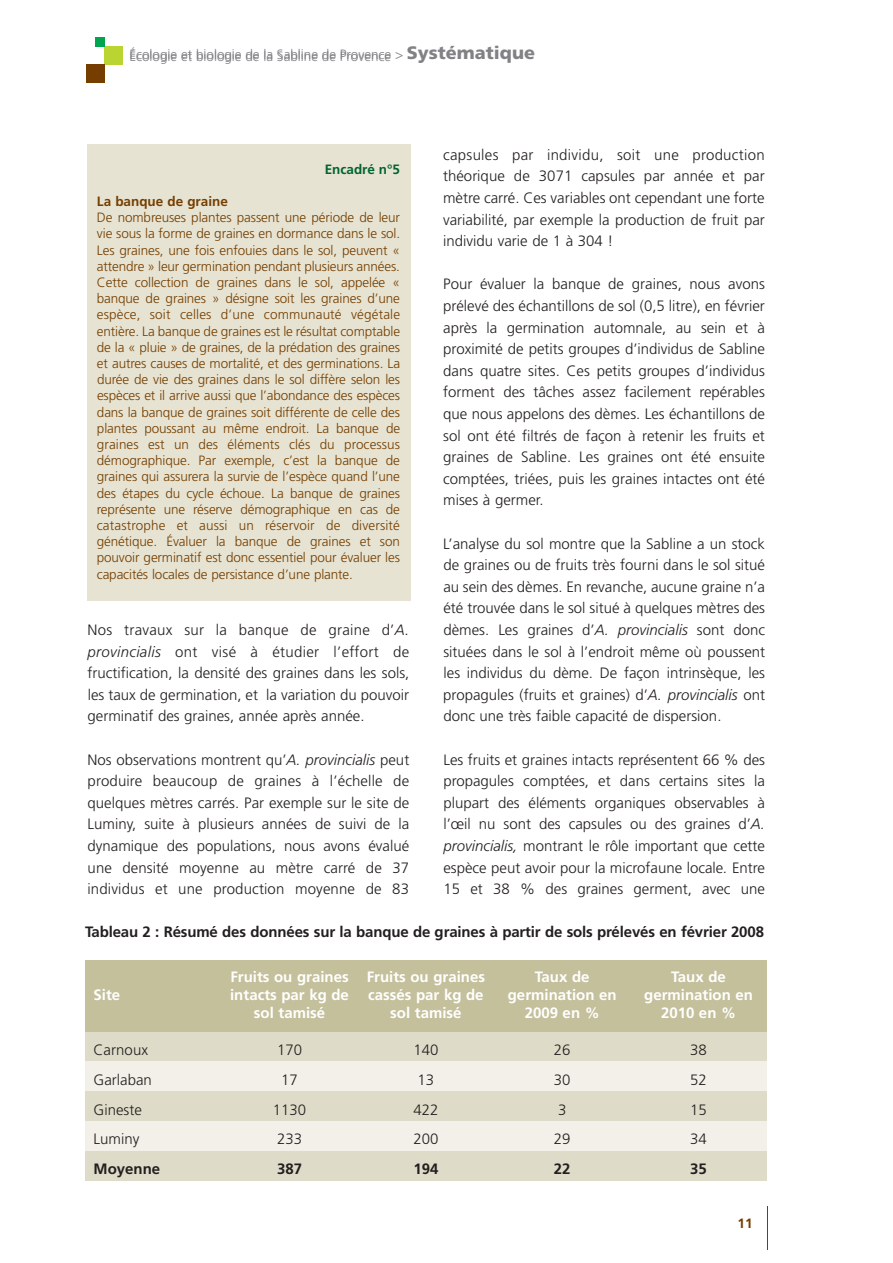
<style>
.page{position:relative;width:893px;height:1263px;background:#fff}
.page>*{position:absolute;margin:0;border:0;box-sizing:border-box;transform-origin:0 0}
.t1{font:300 15px/21.6px "Frutiger LT Std";color:#231f20;text-align:justify}
.t2{font:700 15px/18px "Frutiger LT Std";color:#fff;text-align:center}
.t3{font:700 15px "Frutiger LT Std";letter-spacing:-.01em;color:#231f20}
.t4{font:300 13.5px/16.2px "Frutiger LT Std";letter-spacing:-.01em;color:#753e00}
.t5{font:300 13.5px "Frutiger";color:#808285}
.t6{font:700 13.5px "Frutiger LT Std";color:#00652e}
.t7{font:700 13.5px "Frutiger LT Std";color:#753e00}
.s1{font-family:"Frutiger LT Std"}
.s2{font-family:"Frutiger LT Std";font-weight:900;font-size:18px}
.s3{font-weight:700}
.s4{font-style:italic}
</style>
<div class="page">
<div style="left:105px;top:46px;width:18px;height:18px;background:#bad432"></div>
<div style="left:87px;top:64px;width:18px;height:18px;background:#753e00"></div>
<div style="left:96px;top:37px;width:9px;height:9px;background:#00a54f"></div>
<hr style="left:768px;top:1207px;width:1px;height:43px;background:#753e00">
<div style="left:87px;top:145px;width:323px;height:456px;background:#e6e3d2"></div>
<div style="left:85px;top:960px;width:136px;height:72px;background:#c5c09c"></div>
<div style="left:221px;top:960px;width:137px;height:72px;background:#c5c09c"></div>
<div style="left:358px;top:960px;width:136px;height:72px;background:#c5c09c"></div>
<div style="left:494px;top:960px;width:136px;height:72px;background:#c5c09c"></div>
<div style="left:630px;top:960px;width:137px;height:72px;background:#c5c09c"></div>
<div style="left:85px;top:1032px;width:136px;height:29px;background:#dedcc8"></div>
<div style="left:221px;top:1032px;width:137px;height:29px;background:#dedcc8"></div>
<div style="left:358px;top:1032px;width:136px;height:29px;background:#dedcc8"></div>
<div style="left:494px;top:1032px;width:136px;height:29px;background:#dedcc8"></div>
<div style="left:630px;top:1032px;width:137px;height:29px;background:#dedcc8"></div>
<div style="left:85px;top:1061px;width:136px;height:30px;background:#f2f0e8"></div>
<div style="left:221px;top:1061px;width:137px;height:30px;background:#f2f0e8"></div>
<div style="left:358px;top:1061px;width:136px;height:30px;background:#f2f0e8"></div>
<div style="left:494px;top:1061px;width:136px;height:30px;background:#f2f0e8"></div>
<div style="left:630px;top:1061px;width:137px;height:30px;background:#f2f0e8"></div>
<div style="left:85px;top:1091px;width:136px;height:30px;background:#dedcc8"></div>
<div style="left:221px;top:1091px;width:137px;height:30px;background:#dedcc8"></div>
<div style="left:358px;top:1091px;width:136px;height:30px;background:#dedcc8"></div>
<div style="left:494px;top:1091px;width:136px;height:30px;background:#dedcc8"></div>
<div style="left:630px;top:1091px;width:137px;height:30px;background:#dedcc8"></div>
<div style="left:85px;top:1121px;width:136px;height:30px;background:#f2f0e8"></div>
<div style="left:221px;top:1121px;width:137px;height:30px;background:#f2f0e8"></div>
<div style="left:358px;top:1121px;width:136px;height:30px;background:#f2f0e8"></div>
<div style="left:494px;top:1121px;width:136px;height:30px;background:#f2f0e8"></div>
<div style="left:630px;top:1121px;width:137px;height:30px;background:#f2f0e8"></div>
<div style="left:85px;top:1151px;width:136px;height:30px;background:#dedcc8"></div>
<div style="left:221px;top:1151px;width:137px;height:30px;background:#dedcc8"></div>
<div style="left:358px;top:1151px;width:136px;height:30px;background:#dedcc8"></div>
<div style="left:494px;top:1151px;width:136px;height:30px;background:#dedcc8"></div>
<div style="left:630px;top:1151px;width:137px;height:30px;background:#dedcc8"></div>
<p class="t5" style="left:129px;top:49px;width:407px">Écologie et biologie de la Sabline de Provence <span class="s1">&gt;</span> <span class="s2">Systématique</span></p>
<p class="t5" style="left:129px;top:51px;width:264px">Écologie et biologie de la Sabline de Provence</p>
<p class="t6" style="left:325px;top:163px;width:77px">Encadré n°5</p>
<p class="t4" style="left:97px;top:194px;width:305px"><span class="s3">La banque de graine<br></span>De nombreuses plantes passent une période de leur vie sous la forme de graines en dormance dans le sol.<br>Les graines, une fois enfouies dans le sol, peuvent « attendre » leur germination pendant plusieurs années.<br>Cette collection de graines dans le sol, appelée « banque de graines » désigne soit les graines d’une espèce, soit celles d’une communauté végétale entière. La banque de graines est le résultat comptable de la « pluie » de graines, de la prédation des graines et autres causes de mortalité, et des germinations. La durée de vie des graines dans le sol diffère selon les espèces et il arrive aussi que l’abondance des espèces dans la banque de graines soit différente de celle des plantes poussant au même endroit. La banque de graines est un des éléments clés du processus démographique. Par exemple, c’est la banque de graines qui assurera la survie de l’espèce quand l’une des étapes du cycle échoue. La banque de graines représente une réserve démographique en cas de catastrophe et aussi un réservoir de diversité génétique. Évaluer la banque de graines et son pouvoir germinatif est donc essentiel pour évaluer les capacités locales de persistance d’une plante.</p>
<p class="t1" style="left:88px;top:620px;width:323px">Nos travaux sur la banque de graine d’<span class="s4">A. provincialis</span> ont visé à étudier l’effort de fructification, la densité des graines dans les sols, les taux de germination, et la variation du pouvoir germinatif des graines, année après année.</p>
<p class="t1" style="left:87px;top:750px;width:323px">Nos observations montrent qu’<span class="s4">A. provincialis</span> peut produire beaucoup de graines à l’échelle de quelques mètres carrés. Par exemple sur le site de Luminy, suite à plusieurs années de suivi de la dynamique des populations, nous avons évalué une densité moyenne au mètre carré de 37 individus et une production moyenne de 83</p>
<p class="t1" style="left:443px;top:145px;width:323px">capsules par individu, soit une production théorique de 3071 capsules par année et par mètre carré. Ces variables ont cependant une forte variabilité, par exemple la production de fruit par individu varie de 1 à 304 !</p>
<p class="t1" style="left:443px;top:274px;width:323px">Pour évaluer la banque de graines, nous avons prélevé des échantillons de sol (0,5 litre), en février après la germination automnale, au sein et à proximité de petits groupes d’individus de Sabline dans quatre sites. Ces petits groupes d’individus forment des tâches assez facilement repérables que nous appelons des dèmes. Les échantillons de sol ont été filtrés de façon à retenir les fruits et graines de Sabline. Les graines ont été ensuite comptées, triées, puis les graines intactes ont été mises à germer.</p>
<p class="t1" style="left:443px;top:534px;width:323px">L’analyse du sol montre que la Sabline a un stock de graines ou de fruits très fourni dans le sol situé au sein des dèmes. En revanche, aucune graine n’a été trouvée dans le sol situé à quelques mètres des dèmes. Les graines d’<span class="s4">A. provincialis</span> sont donc situées dans le sol à l’endroit même où poussent les individus du dème. De façon intrinsèque, les propagules (fruits et graines) d’<span class="s4">A. provincialis</span> ont donc une très faible capacité de dispersion.</p>
<p class="t1" style="left:443px;top:750px;width:323px">Les fruits et graines intacts représentent 66 % des propagules comptées, et dans certains sites la plupart des éléments organiques observables à l’œil nu sont des capsules ou des graines d’<span class="s4">A. provincialis,</span> montrant le rôle important que cette espèce peut avoir pour la microfaune locale<span class="s4">.</span> Entre 15 et 38 % des graines germent, avec une</p>
<p class="t3" style="left:85px;top:926px;width:680px">Tableau 2 : Résumé des données sur la banque de graines à partir de sols prélevés en février 2008</p>
<p class="t2" style="left:94px;top:987px;width:28px">Site</p>
<p class="t2" style="left:230px;top:969px;width:120px">Fruits ou graines intacts par kg de sol tamisé</p>
<p class="t2" style="left:367px;top:969px;width:120px">Fruits ou graines cassés par kg de sol tamisé</p>
<p class="t2" style="left:508px;top:969px;width:110px">Taux de germination en<br>2009 en %</p>
<p class="t2" style="left:644px;top:969px;width:110px">Taux de germination en<br>2010 en %</p>
<p class="t1" style="left:94px;top:1040px;width:56px">Carnoux</p>
<p class="t1" style="left:277px;top:1040px;width:27px">170</p>
<p class="t1" style="left:413px;top:1040px;width:27px">140</p>
<p class="t1" style="left:554px;top:1040px;width:18px">26</p>
<p class="t1" style="left:690px;top:1040px;width:18px">38</p>
<p class="t1" style="left:94px;top:1070px;width:60px">Garlaban</p>
<p class="t1" style="left:281px;top:1070px;width:18px">17</p>
<p class="t1" style="left:418px;top:1070px;width:18px">13</p>
<p class="t1" style="left:554px;top:1070px;width:18px">30</p>
<p class="t1" style="left:690px;top:1070px;width:18px">52</p>
<p class="t1" style="left:94px;top:1100px;width:50px">Gineste</p>
<p class="t1" style="left:273px;top:1100px;width:35px">1130</p>
<p class="t1" style="left:413px;top:1100px;width:27px">422</p>
<p class="t1" style="left:558px;top:1100px;width:10px">3</p>
<p class="t1" style="left:690px;top:1100px;width:18px">15</p>
<p class="t1" style="left:94px;top:1129px;width:47px">Luminy</p>
<p class="t1" style="left:277px;top:1129px;width:27px">233</p>
<p class="t1" style="left:413px;top:1129px;width:27px">200</p>
<p class="t1" style="left:554px;top:1129px;width:18px">29</p>
<p class="t1" style="left:690px;top:1129px;width:18px">34</p>
<p class="t3" style="left:94px;top:1163px;width:68px">Moyenne</p>
<p class="t3" style="left:277px;top:1163px;width:27px">387</p>
<p class="t3" style="left:413px;top:1163px;width:27px">194</p>
<p class="t3" style="left:554px;top:1163px;width:18px">22</p>
<p class="t3" style="left:690px;top:1163px;width:18px">35</p>
<p class="t7" style="left:738px;top:1218px;width:17px">11</p>
</div>
